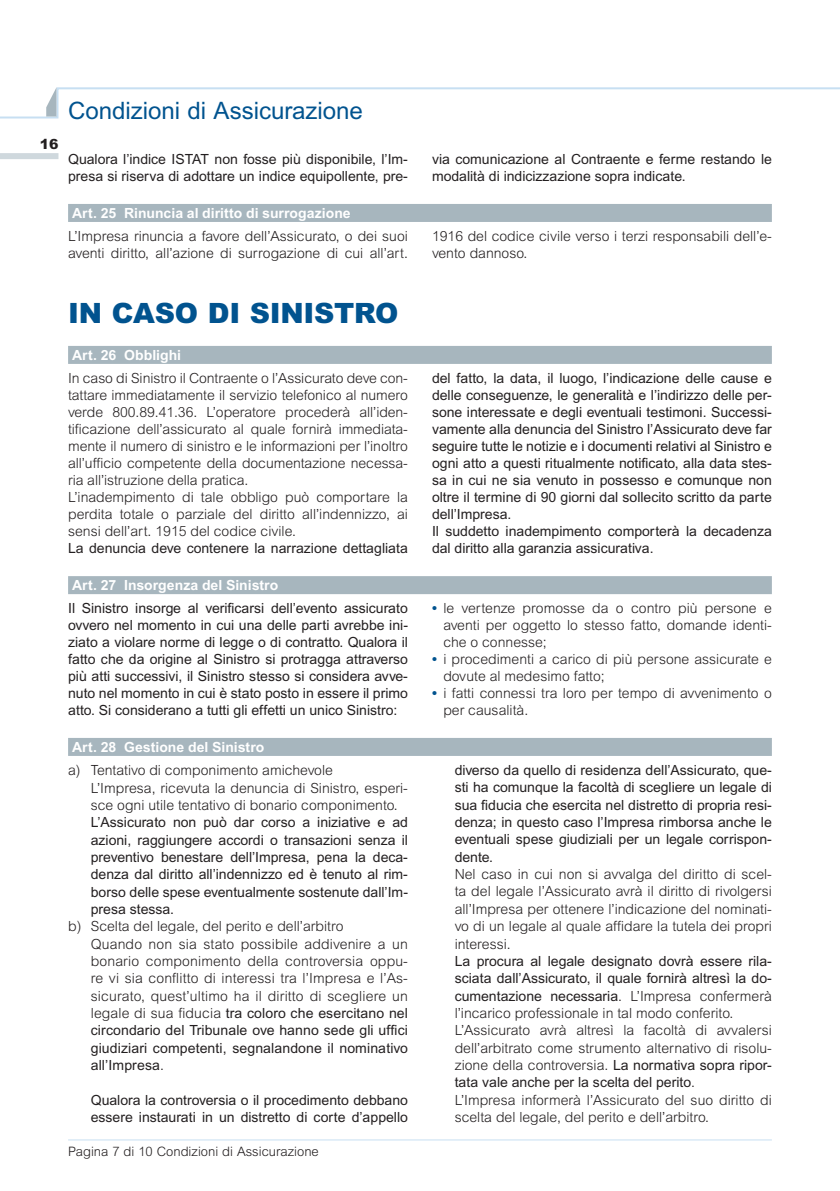
<style>
.page{position:relative;width:840px;height:1191px;background:#fff}
.page>*{position:absolute;margin:0;border:0;box-sizing:border-box;transform-origin:0 0}
.t1{font:900 28px "Arial";letter-spacing:-.01em;color:#01538f}
.t2{font:24px "Arial";color:#01538f}
.t3{font:300 14px/17.4px "Arial";color:#231f20}
.t4{font:14px/17px "Arial";color:#231f20}
.t5{font:700 14px "Arial";color:#fff}
.t6{font:900 14px "Arial";color:#231f20}
.t7{font:300 13px "Arial";color:#231f20}
.s1{font-weight:700;color:#01538f}
.s2{font-weight:400}
</style>
<div class="page">
<div style="left:0;top:153px;width:58px;height:6px;background:#cfd8dd"></div>
<svg style="left:0;top:87px;width:839px;height:32px"></svg>
<svg style="left:46px;top:87px;width:10px;height:29px"></svg>
<hr style="left:68px;top:1139px;width:703px;height:1px;background:#c7dff2">
<div style="left:68px;top:204px;width:703px;height:18px;background:#a7b6be"></div>
<div style="left:68px;top:346px;width:703px;height:18px;background:#a7b6be"></div>
<div style="left:68px;top:576px;width:703px;height:18px;background:#a7b6be"></div>
<div style="left:68px;top:738px;width:703px;height:18px;background:#a7b6be"></div>
<p class="t6" style="left:40px;top:135px;width:20px">16</p>
<h2 class="t2" style="left:68px;top:96px;width:296px">Condizioni di Assicurazione</h2>
<p class="t4" style="left:68px;top:151px;width:341px">Qualora l’indice ISTAT non fosse più disponibile, l’Im&shy;presa si riserva di adottare un indice equipollente, pre-</p>
<p class="t4" style="left:432px;top:151px;width:341px">via comunicazione al Contraente e ferme restando le modalità di indicizzazione sopra indicate.</p>
<p class="t5" style="left:72px;top:205px;width:280px">Art. 25 Rinuncia al diritto di surrogazione</p>
<p class="t3" style="left:68px;top:227px;width:341px">L’Impresa rinuncia a favore dell’Assicurato, o dei suoi aventi diritto, all’azione di surrogazione di cui all’art.</p>
<p class="t3" style="left:432px;top:227px;width:341px">1916 del codice civile verso i terzi responsabili dell’e&shy;vento dannoso.</p>
<h1 class="t1" style="left:68px;top:295px;width:332px">IN CASO DI SINISTRO</h1>
<p class="t5" style="left:72px;top:347px;width:110px">Art. 26 Obblighi</p>
<p class="t3" style="left:68px;top:369px;width:341px">In caso di Sinistro il Contraente o l’Assicurato deve con&shy;tattare immediatamente il servizio telefonico al numero verde 800.89.41.36. L’operatore procederà all’iden&shy;tificazione dell’assicurato al quale fornirà immediata&shy;mente il numero di sinistro e le informazioni per l’inoltro all’ufficio competente della documentazione necessa&shy;ria all’istruzione della pratica.<br>L’inadempimento di tale obbligo può comportare la perdita totale o parziale del diritto all’indennizzo, ai sensi dell’art. 1915 del codice civile.</p>
<p class="t4" style="left:68px;top:540px;width:341px">La denuncia deve contenere la narrazione dettagliata</p>
<p class="t4" style="left:432px;top:369px;width:341px">del fatto, la data, il luogo, l’indicazione delle cause e delle conseguenze, le generalità e l’indirizzo delle per&shy;sone interessate e degli eventuali testimoni. Successi&shy;vamente alla denuncia del Sinistro l’Assicurato deve far seguire tutte le notizie e i documenti relativi al Sinistro e ogni atto a questi ritualmente notificato, alla data stes&shy;sa in cui ne sia venuto in possesso e comunque non oltre il termine di 90 giorni dal sollecito scritto da parte dell’Impresa.<br>Il suddetto inadempimento comporterà la decadenza dal diritto alla garanzia assicurativa.</p>
<p class="t5" style="left:72px;top:577px;width:207px">Art. 27 Insorgenza del Sinistro</p>
<p class="t4" style="left:68px;top:599px;width:341px;text-align:justify">Il Sinistro insorge al verificarsi dell’evento assicurato ovvero nel momento in cui una delle parti avrebbe ini&shy;ziato a violare norme di legge o di contratto. Qualora il fatto che da origine al Sinistro si protragga attraverso più atti successivi, il Sinistro stesso si considera avve&shy;nuto nel momento in cui è stato posto in essere il primo atto. Si considerano a tutti gli effetti un unico Sinistro:</p>
<p class="t3" style="left:443px;top:599px;width:330px;text-align:justify;text-indent:-11px"><span class="s1">•</span> le vertenze promosse da o contro più persone e aventi per oggetto lo stesso fatto, domande identi&shy;che o connesse;</p>
<p class="t3" style="left:443px;top:651px;width:330px;text-indent:-11px"><span class="s1">•</span> i procedimenti a carico di più persone assicurate e dovute al medesimo fatto;</p>
<p class="t3" style="left:443px;top:685px;width:330px;text-indent:-11px"><span class="s1">•</span> i fatti connessi tra loro per tempo di avvenimento o per causalità.</p>
<p class="t5" style="left:72px;top:739px;width:193px">Art. 28 Gestione del Sinistro</p>
<p class="t3" style="left:91px;top:761px;width:318px;text-indent:-23px">a) Tentativo di componimento amichevole<br>L’Impresa, ricevuta la denuncia di Sinistro, esperi&shy;sce ogni utile tentativo di bonario componimento.</p>
<p class="t4" style="left:91px;top:813px;width:318px;text-align:justify">L’Assicurato non può dar corso a iniziative e ad azioni, raggiungere accordi o transazioni senza il preventivo benestare dell’Impresa, pena la deca&shy;denza dal diritto all’indennizzo ed è tenuto al rim&shy;borso delle spese eventualmente sostenute dall’Im&shy;presa stessa.</p>
<p class="t3" style="left:91px;top:917px;width:318px;text-indent:-23px">b) Scelta del legale, del perito e dell’arbitro<br>Quando non sia stato possibile addivenire a un bonario componimento della controversia oppu&shy;re vi sia conflitto di interessi tra l’Impresa e l’As&shy;sicurato, quest’ultimo ha il diritto di scegliere un legale di sua fiducia <span class="s2">tra coloro che esercitano nel circondario del Tribunale ove hanno sede gli uffici giudiziari competenti, segnalandone il nominativo all’Impresa</span>.</p>
<p class="t4" style="left:91px;top:1091px;width:318px">Qualora la controversia o il procedimento debbano essere instaurati in un distretto di corte d’appello</p>
<p class="t7" style="left:68px;top:1144px;width:252px">Pagina 7 di 10 Condizioni di Assicurazione</p>
<p class="t4" style="left:454px;top:761px;width:318px;text-align:justify">diverso da quello di residenza dell’Assicurato, que&shy;sti ha comunque la facoltà di scegliere un legale di sua fiducia che esercita nel distretto di propria resi&shy;denza; in questo caso l’Impresa rimborsa anche le eventuali spese giudiziali per un legale corrispon&shy;dente.</p>
<p class="t3" style="left:454px;top:865px;width:318px;text-align:justify">Nel caso in cui non si avvalga del diritto di scel&shy;ta del legale l’Assicurato avrà il diritto di rivolgersi all’Impresa per ottenere l’indicazione del nominati&shy;vo di un legale al quale affidare la tutela dei propri interessi.</p>
<p class="t3" style="left:454px;top:952px;width:318px"><span class="s2">La procura al legale designato dovrà essere rila&shy;sciata dall’Assicurato, il quale fornirà altresì la do&shy;cumentazione necessaria</span>. L’Impresa confermerà l’incarico professionale in tal modo conferito.<br>L’Assicurato avrà altresì la facoltà di avvalersi dell’arbitrato come strumento alternativo di risolu&shy;zione della controversia. <span class="s2">La normativa sopra ripor&shy;tata vale anche per la scelta del perito</span>.<br>L’Impresa informerà l’Assicurato del suo diritto di scelta del legale, del perito e dell’arbitro.</p>
</div>
